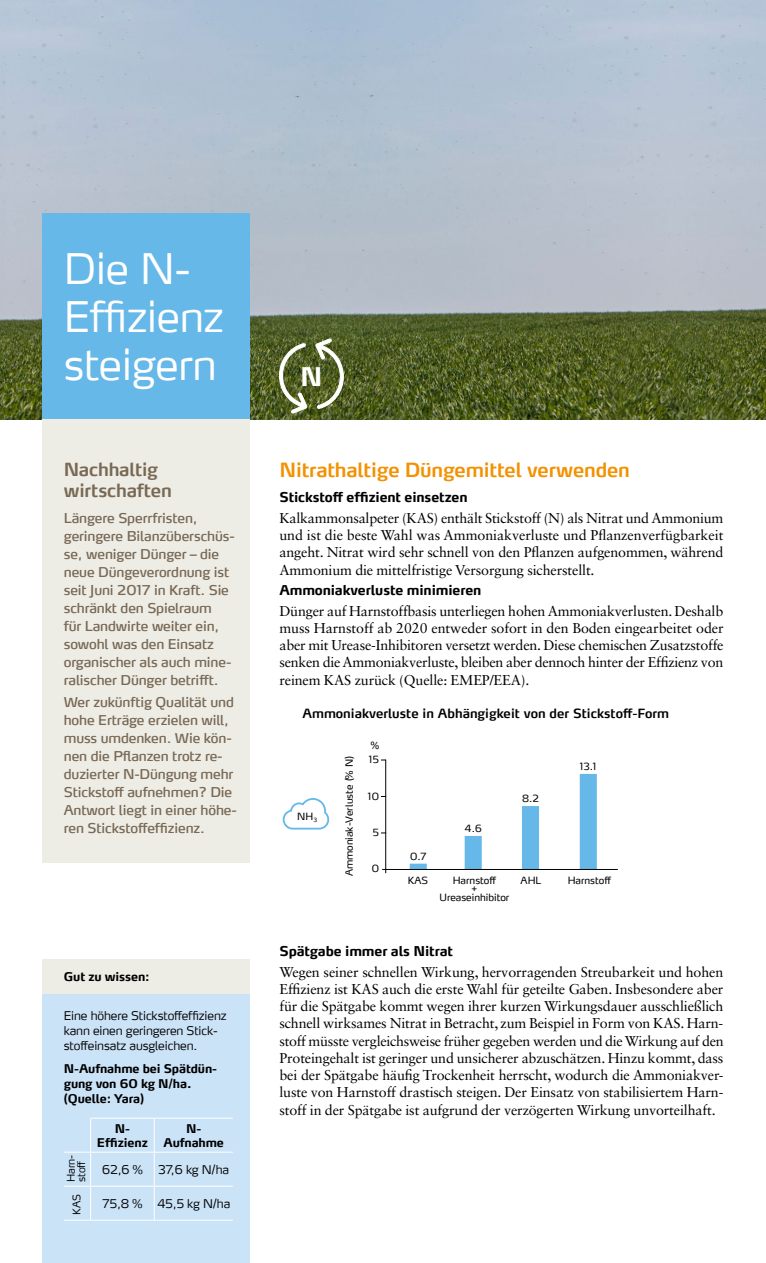
<style>
.page{position:relative;width:766px;height:1263px;background:#fff}
.page>*{position:absolute;margin:0;border:0;box-sizing:border-box;transform-origin:0 0}
.t1{font:300 42px/48px "Yara Max LF";letter-spacing:-.01em;color:#fff}
.t2{font:700 25.65px "Yara Max LF";color:#fff}
.t3{font:600 19.5px "Yara Max LF";letter-spacing:-.01em;color:#f39100}
.t4{font:600 18px/21px "Yara Max LF";letter-spacing:-.01em;color:#786854}
.t5{font:14.25px/17.2px "Sabon LT Std";letter-spacing:-.01em;color:#000;text-align:justify}
.t6{font:13.5px/18px "Yara Max LF";letter-spacing:-.01em;color:#786854}
.t7{font:700 13.5px "Yara Max LF";letter-spacing:-.01em;color:#000}
.t8{font:600 12.75px "Yara Max LF";color:#000}
.t9{font:300 12px/15px "Yara Max LF";letter-spacing:-.01em;color:#000}
.t10{font:700 12px/15px "Yara Max LF";letter-spacing:-.01em;color:#000;text-align:center}
.t11{font:300 10.5px/10.5px "Yara Max LF";letter-spacing:-.02em;color:#000}
.t12{font:9.9px/8.4px "Yara Max LF";color:#000;text-align:center}
</style>
<div class="page">
<img style="left:0;top:0;width:765px;height:420px">
<div style="left:43px;top:213px;width:206px;height:207px;background:#66b8e8"></div>
<div style="left:43px;top:420px;width:206px;height:443px;background:#edece5"></div>
<div style="left:43px;top:959px;width:206px;height:304px;background:#cbe3f7"></div>
<div style="left:43px;top:959px;width:206px;height:35px;background:#edece5"></div>
<hr style="left:90px;top:1118px;width:64px;height:1px;background:#fff">
<hr style="left:90px;top:1118px;width:1px;height:34px;background:#fff">
<hr style="left:154px;top:1118px;width:79px;height:1px;background:#fff">
<hr style="left:154px;top:1118px;width:1px;height:34px;background:#fff">
<svg style="left:64px;top:1152px;width:26px;height:1px"></svg>
<hr style="left:91px;top:1152px;width:63px;height:1px;background:#fff">
<hr style="left:90px;top:1152px;width:1px;height:34px;background:#fff">
<hr style="left:154px;top:1152px;width:79px;height:1px;background:#fff">
<hr style="left:154px;top:1152px;width:1px;height:34px;background:#fff">
<svg style="left:64px;top:1186px;width:26px;height:1px"></svg>
<hr style="left:91px;top:1186px;width:63px;height:1px;background:#fff">
<hr style="left:90px;top:1186px;width:1px;height:34px;background:#fff">
<hr style="left:154px;top:1186px;width:79px;height:1px;background:#fff">
<hr style="left:154px;top:1186px;width:1px;height:34px;background:#fff">
<svg style="left:64px;top:1220px;width:27px;height:1px"></svg>
<hr style="left:91px;top:1220px;width:63px;height:1px;background:#fff">
<hr style="left:154px;top:1220px;width:79px;height:1px;background:#fff">
<svg style="left:381px;top:759px;width:237px;height:114px"></svg>
<svg style="left:282px;top:798px;width:48px;height:32px"></svg>
<svg style="left:279px;top:343px;width:28px;height:70px"></svg>
<svg style="left:316px;top:339px;width:27px;height:70px"></svg>
<h1 class="t1" style="left:64px;top:243px;width:161px">Die N-<br>Effizienz steigern</h1>
<p class="t4" style="left:64px;top:458px;width:109px">Nachhaltig wirtschaften</p>
<p class="t6" style="left:64px;top:509px;width:172px">Längere Sperrfristen, geringere Bilanzüberschüs&shy;se, weniger Dünger – die neue Düngeverordnung ist seit Juni 2017 in Kraft. Sie schränkt den Spielraum<br>für Landwirte weiter ein, sowohl was den Einsatz organischer als auch mine&shy;ralischer Dünger betrifft.</p>
<p class="t6" style="left:64px;top:693px;width:174px">Wer zukünftig Qualität und hohe Erträge erzielen will, muss umdenken. Wie kön&shy;nen die Pflanzen trotz re&shy;duzierter N-Düngung mehr<br>Stickstoff aufnehmen? Die<br>Antwort liegt in einer höhe&shy;ren Stickstoffeffizienz.</p>
<p class="t10" style="left:64px;top:969px;width:87px">Gut zu wissen:</p>
<p class="t9" style="left:64px;top:1008px;width:164px">Eine höhere Stickstoffeffizienz kann einen geringeren Stick&shy;stoffeinsatz ausgleichen.</p>
<p class="t10" style="left:64px;top:1061px;width:155px;text-align:left">N-Aufnahme bei Spätdün&shy;gung von 60 kg N/ha. (Quelle: Yara)</p>
<p class="t10" style="left:97px;top:1121px;width:52px;line-height:13.6px">N-<br>Effizienz</p>
<p class="t10" style="left:163px;top:1121px;width:62px;line-height:13.6px">N-<br>Aufnahme</p>
<p class="t9" style="left:102px;top:1161px;width:42px">62,6 %</p>
<p class="t9" style="left:158px;top:1161px;width:72px">37,6 kg N/ha</p>
<p class="t9" style="left:102px;top:1195px;width:129px">75,8 % 45,5 kg N/ha</p>
<p class="t11" style="left:65px;top:1182px;width:28px;rotate:-90deg">Harn&shy;stoff</p>
<p class="t11" style="left:71px;top:1215px;width:22px;rotate:-90deg">KAS</p>
<h2 class="t2" style="left:300px;top:360px;width:24px">N</h2>
<h3 class="t3" style="left:279px;top:457px;width:352px">Nitrathaltige Düngemittel verwenden</h3>
<p class="t7" style="left:279px;top:489px;width:189px">Stickstoff effizient einsetzen</p>
<p class="t5" style="left:279px;top:509px;width:445px">Kalkammonsalpeter (KAS) enthält Stickstoff (N) als Nitrat und Ammonium und ist die beste Wahl was Ammoniakverluste und Pflanzenverfügbarkeit angeht. Nitrat wird sehr schnell von den Pflanzen aufgenommen, während Ammonium die mittelfristige Versorgung sicherstellt.</p>
<p class="t7" style="left:279px;top:582px;width:203px">Ammoniakverluste minimieren</p>
<p class="t5" style="left:279px;top:602px;width:445px">Dünger auf Harnstoffbasis unterliegen hohen Ammoniakverlusten. Deshalb muss Harnstoff ab 2020 entweder sofort in den Boden eingearbeitet oder aber mit Urease-Inhibitoren versetzt werden. Diese chemischen Zusatzstoffe senken die Ammoniakverluste, bleiben aber dennoch hinter der Effizienz von reinem KAS zurück (Quelle: EMEP/EEA).</p>
<p class="t8" style="left:302px;top:705px;width:368px">Ammoniakverluste in Abhängigkeit von der Stickstoff-Form</p>
<p class="t12" style="left:297px;top:811px;width:21px">NH<sub>3</sub></p>
<p class="t12" style="left:344px;top:876px;width:122px;rotate:-90deg">Ammoniak-Verluste (% N)</p>
<p class="t12" style="left:370px;top:741px;width:10px">%</p>
<p class="t12" style="left:369px;top:754px;width:12px">15</p>
<p class="t12" style="left:367px;top:792px;width:13px">10</p>
<p class="t12" style="left:372px;top:827px;width:8px">5</p>
<p class="t12" style="left:371px;top:864px;width:9px">0</p>
<p class="t12" style="left:410px;top:851px;width:18px">0.7</p>
<p class="t12" style="left:464px;top:824px;width:19px">4.6</p>
<p class="t12" style="left:522px;top:794px;width:18px">8.2</p>
<p class="t12" style="left:408px;top:875px;width:21px">KAS</p>
<p class="t12" style="left:439px;top:875px;width:71px">Harnstoff<br>+<br>Ureaseinhibitor</p>
<p class="t12" style="left:520px;top:875px;width:22px">AHL</p>
<p class="t12" style="left:579px;top:762px;width:18px">13.1</p>
<p class="t12" style="left:567px;top:875px;width:45px">Harnstoff</p>
<p class="t7" style="left:279px;top:943px;width:175px">Spätgabe immer als Nitrat</p>
<p class="t5" style="left:279px;top:963px;width:445px">Wegen seiner schnellen Wirkung, hervorragenden Streubarkeit und hohen Effizienz ist KAS auch die erste Wahl für geteilte Gaben. Insbesondere aber für die Spätgabe kommt wegen ihrer kurzen Wirkungsdauer ausschließlich schnell wirksames Nitrat in Betracht, zum Beispiel in Form von KAS. Harn&shy;stoff müsste vergleichsweise früher gegeben werden und die Wirkung auf den Proteingehalt ist geringer und unsicherer abzuschätzen. Hinzu kommt, dass bei der Spätgabe häufig Trockenheit herrscht, wodurch die Ammoniakver&shy;luste von Harnstoff drastisch steigen. Der Einsatz von stabilisiertem Harn&shy;stoff in der Spätgabe ist aufgrund der verzögerten Wirkung unvorteilhaft.</p>
</div>
